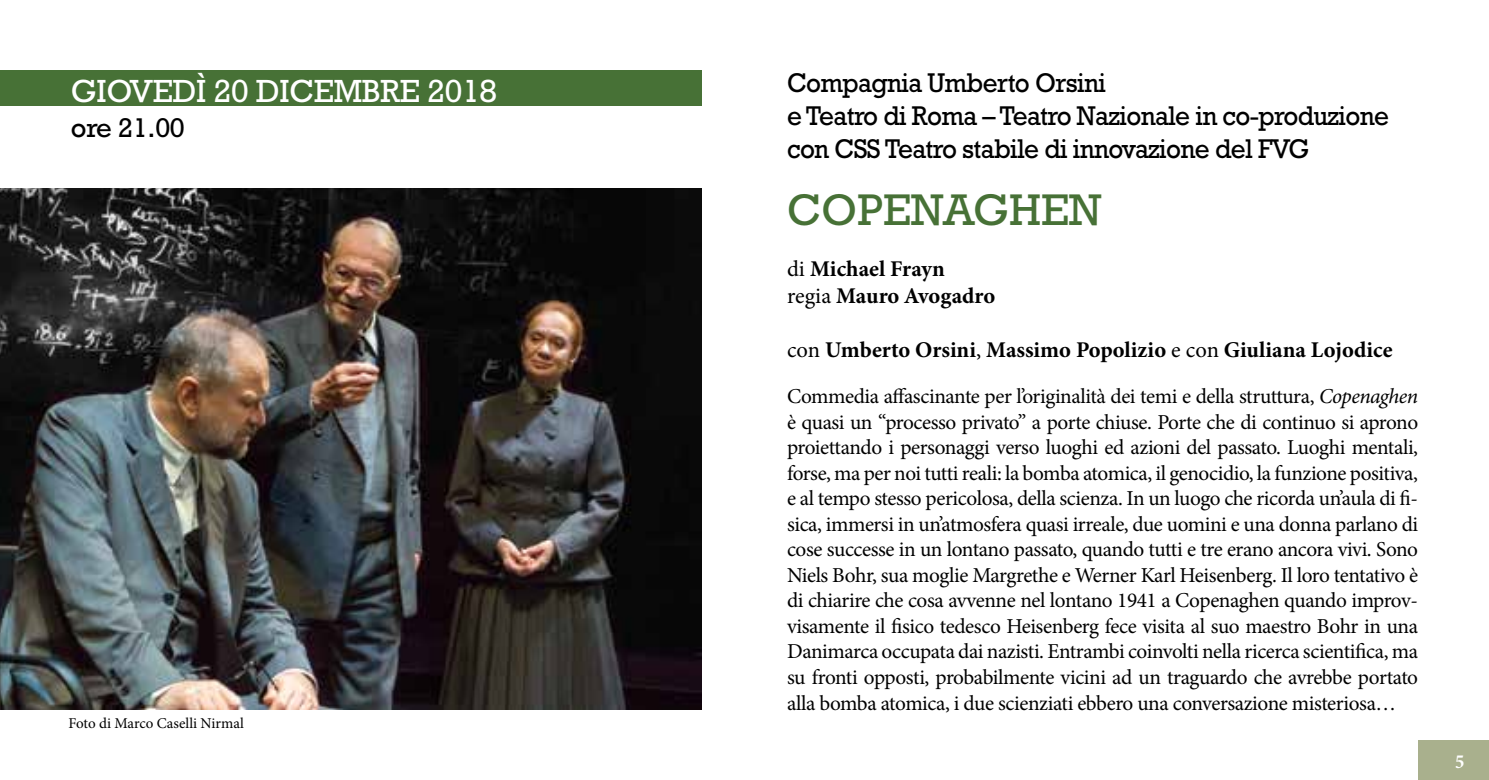
<style>
.page{position:relative;width:1489px;height:780px;background:#fff}
.page>*{position:absolute;margin:0;border:0;box-sizing:border-box;transform-origin:0 0}
.t1{font:45px "Rockwell";color:#477136}
.t2{font:32.5px "Rockwell";letter-spacing:-.01em;color:#fff}
.t3{font:27.5px/33px "Rockwell";letter-spacing:-.025em;color:#000;scale:.95 1}
.t4{font:27.5px "Rockwell";letter-spacing:-.025em;color:#000}
.t5{font:700 22.5px/27px "Minion Pro";color:#000}
.t6{font:21.25px/25.5px "Minion Pro";letter-spacing:-.02em;color:#000;text-align:justify}
.t7{font:700 condensed 20px "Minion Pro";color:#fff}
.t8{font:15px "Minion Pro";letter-spacing:-.015em;color:#000}
.s1{font-weight:400}
.s2{font-style:italic}
</style>
<div class="page">
<div style="left:0;top:70px;width:701px;height:36px;background:#477136"></div>
<img style="left:0;top:189px;width:702px;height:520px">
<div style="left:1417px;top:740px;width:71px;height:40px;background:#a9b08d"></div>
<h2 class="t2" style="left:71px;top:72px;width:428px">GIOVEDÌ 20 DICEMBRE 2018</h2>
<p class="t4" style="left:71px;top:112px;width:115px">ore 21.00</p>
<p class="t8" style="left:68px;top:713px;width:177px">Foto di Marco Caselli Nirmal</p>
<p class="t3" style="left:787px;top:66px;width:635px">Compagnia Umberto Orsini<br>e Teatro di Roma – Teatro Nazionale in co-produzione con CSS Teatro stabile di innovazione del FVG</p>
<h1 class="t1" style="left:787px;top:184px;width:316px">COPENAGHEN</h1>
<p class="t5" style="left:787px;top:256px;width:210px"><span class="s1">di</span> Michael Frayn<br><span class="s1">regia</span> Mauro Avogadro</p>
<p class="t5" style="left:787px;top:337px;width:607px"><span class="s1">con</span> Umberto Orsini<span class="s1">,</span> Massimo Popolizio <span class="s1">e con</span> Giuliana Lojodice</p>
<p class="t6" style="left:787px;top:384px;width:632px">Commedia affascinante per l’originalità dei temi e della struttura, <span class="s2">Copenaghen </span>è quasi un “processo privato” a porte chiuse. Porte che di continuo si aprono proiettando i personaggi verso luoghi ed azioni del passato. Luoghi mentali, forse, ma per noi tutti reali: la bomba atomica, il genocidio, la funzione positiva, e al tempo stesso pericolosa, della scienza. In un luogo che ricorda un’aula di fi&shy;sica, immersi in un’atmosfera quasi irreale, due uomini e una donna parlano di cose successe in un lontano passato, quando tutti e tre erano ancora vivi. Sono Niels Bohr, sua moglie Margrethe e Werner Karl Heisenberg. Il loro tentativo è di chiarire che cosa avvenne nel lontano 1941 a Copenaghen quando improv&shy;visamente il fisico tedesco Heisenberg fece visita al suo maestro Bohr in una Danimarca occupata dai nazisti. Entrambi coinvolti nella ricerca scientifica, ma su fronti opposti, probabilmente vicini ad un traguardo che avrebbe portato alla bomba atomica, i due scienziati ebbero una conversazione misteriosa…</p>
<p class="t7" style="left:1454px;top:749px;width:11px">5</p>
</div>
